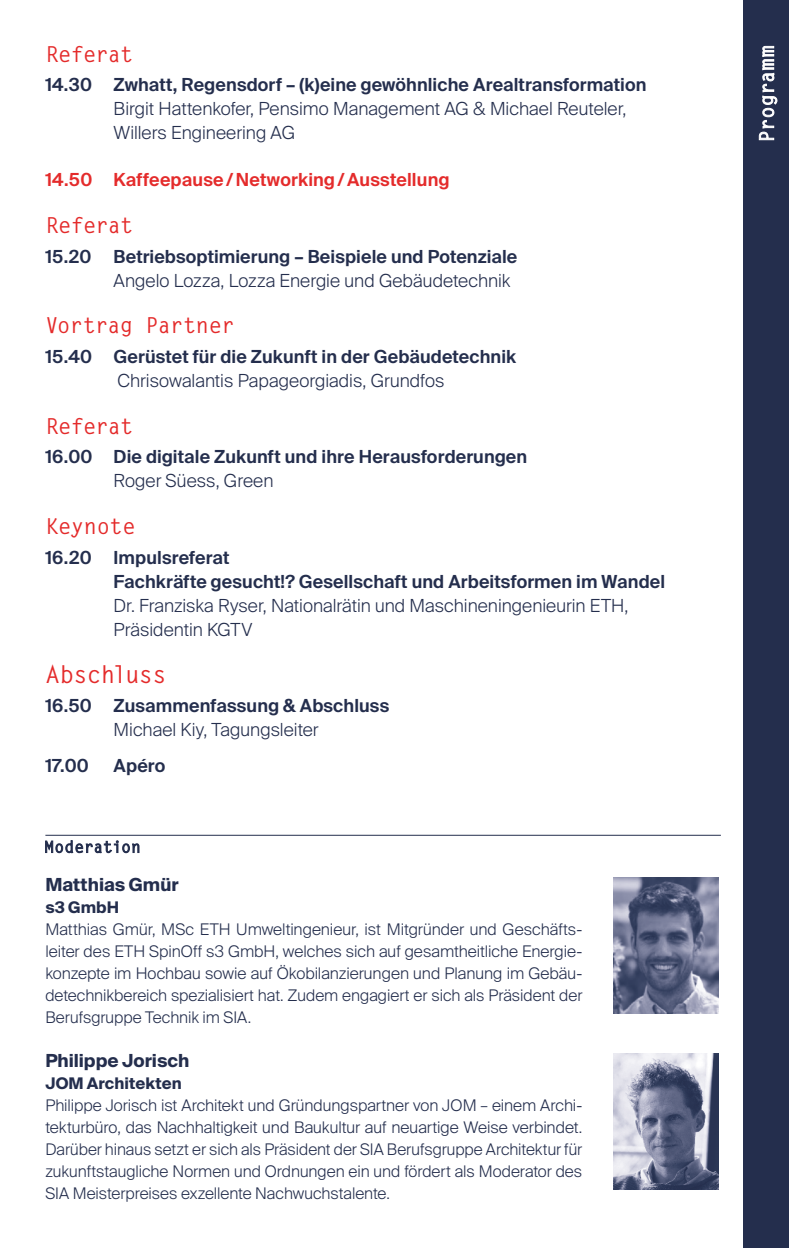
<style>
.page{position:relative;width:789px;height:1248px;background:#fff}
.page>*{position:absolute;margin:0;border:0;box-sizing:border-box;transform-origin:0 0}
.t1{font:700 24px "Letter Gothic Std";letter-spacing:-.035em;color:#e42b2b}
.t2{font:700 22px "Letter Gothic Std";letter-spacing:-.035em;color:#e42b2b}
.t3{font:700 22px "Letter Gothic Std";letter-spacing:-.015em;color:#e42b2b}
.t4{font:600 18px/24px "Suisse Intl";letter-spacing:.005em;color:#242e4d}
.t5{font:300 18px/24px "Suisse Intl";color:#242e4d}
.t6{font:600 18px "Suisse Intl";letter-spacing:.01em;color:#e42b2b}
.t7{font:700 18px "Suisse Intl";color:#242e4d}
.t8{font:300 16px/22px "Suisse Intl";color:#242e4d;text-align:justify}
.t9{font:700 16px "Suisse Intl";letter-spacing:.005em;color:#242e4d}
</style>
<div class="page">
<div style="left:743px;top:0;width:45px;height:1247px;background:#242e4d"></div>
<hr style="left:45px;top:834px;width:675px;height:1px;background:#242e4d">
<svg style="left:45px;top:840px;width:94px;height:13px"></svg>
<svg style="left:758px;top:46px;width:18px;height:94px"></svg>
<img style="left:613px;top:877px;width:105px;height:136px">
<img style="left:613px;top:1053px;width:105px;height:136px">
<h2 class="t2" style="left:45px;top:40px;width:89px">Referat</h2>
<p class="t4" style="left:45px;top:73px;width:602px">14.30 Zwhatt, Regensdorf – (k)eine gewöhnliche Arealtransformation</p>
<p class="t5" style="left:113px;top:97px;width:514px">Birgit Hattenkofer, Pensimo Management AG &amp; Michael Reuteler,<br>Willers Engineering AG</p>
<p class="t6" style="left:45px;top:169px;width:405px">14.50 Kaffeepause/Networking/Ausstellung</p>
<h2 class="t2" style="left:45px;top:211px;width:89px">Referat</h2>
<p class="t4" style="left:45px;top:244px;width:473px">15.20 Betriebsoptimierung – Beispiele und Potenziale</p>
<p class="t5" style="left:113px;top:268px;width:398px">Angelo Lozza, Lozza Energie und Gebäudetechnik</p>
<h2 class="t2" style="left:45px;top:312px;width:190px">Vortrag Partner</h2>
<p class="t4" style="left:45px;top:344px;width:472px">15.40 Gerüstet für die Zukunft in der Gebäudetechnik</p>
<p class="t5" style="left:117px;top:368px;width:328px">Chrisowalantis Papageorgiadis, Grundfos</p>
<h2 class="t2" style="left:45px;top:412px;width:89px">Referat</h2>
<p class="t4" style="left:45px;top:445px;width:483px">16.00 Die digitale Zukunft und ihre Herausforderungen</p>
<p class="t5" style="left:113px;top:469px;width:161px">Roger Süess, Green</p>
<h2 class="t3" style="left:45px;top:512px;width:92px">Keynote</h2>
<p class="t4" style="left:113px;top:545px;width:553px;text-indent:-68px">16.20 Impulsreferat<br>Fachkräfte gesucht!? Gesellschaft und Arbeitsformen im Wandel</p>
<p class="t5" style="left:113px;top:593px;width:516px">Dr. Franziska Ryser, Nationalrätin und Maschineningenieurin ETH,<br>Präsidentin KGTV</p>
<h1 class="t1" style="left:45px;top:659px;width:123px">Abschluss</h1>
<p class="t4" style="left:45px;top:693px;width:345px">16.50 Zusammenfassung &amp; Abschluss</p>
<p class="t5" style="left:113px;top:717px;width:206px">Michael Kiy, Tagungsleiter</p>
<p class="t4" style="left:45px;top:753px;width:45px">17.00</p>
<p class="t4" style="left:113px;top:753px;width:53px">Apéro</p>
<p class="t7" style="left:45px;top:874px;width:135px">Matthias Gmür</p>
<p class="t9" style="left:45px;top:898px;width:75px">s3 GmbH</p>
<p class="t8" style="left:45px;top:918px;width:538px">Matthias Gmür, MSc ETH Umweltingenieur, ist Mitgründer und Geschäfts&shy;leiter des ETH SpinOff s3 GmbH, welches sich auf gesamtheitliche Energie&shy;konzepte im Hochbau sowie auf Ökobilanzierungen und Planung im Gebäu&shy;detechnikbereich spezialisiert hat. Zudem engagiert er sich als Präsident der Berufsgruppe Technik im SIA.</p>
<p class="t7" style="left:45px;top:1050px;width:145px">Philippe Jorisch</p>
<p class="t9" style="left:45px;top:1074px;width:138px">JOM Architekten</p>
<p class="t8" style="left:45px;top:1094px;width:538px">Philippe Jorisch ist Architekt und Gründungspartner von JOM – einem Archi&shy;tekturbüro, das Nachhaltigkeit und Baukultur auf neuartige Weise verbindet.<br>Darüber hinaus setzt er sich als Präsident der SIA Berufsgruppe Architektur für zukunftstaugliche Normen und Ordnungen ein und fördert als Moderator des SIA Meisterpreises exzellente Nachwuchstalente.</p>
</div>
